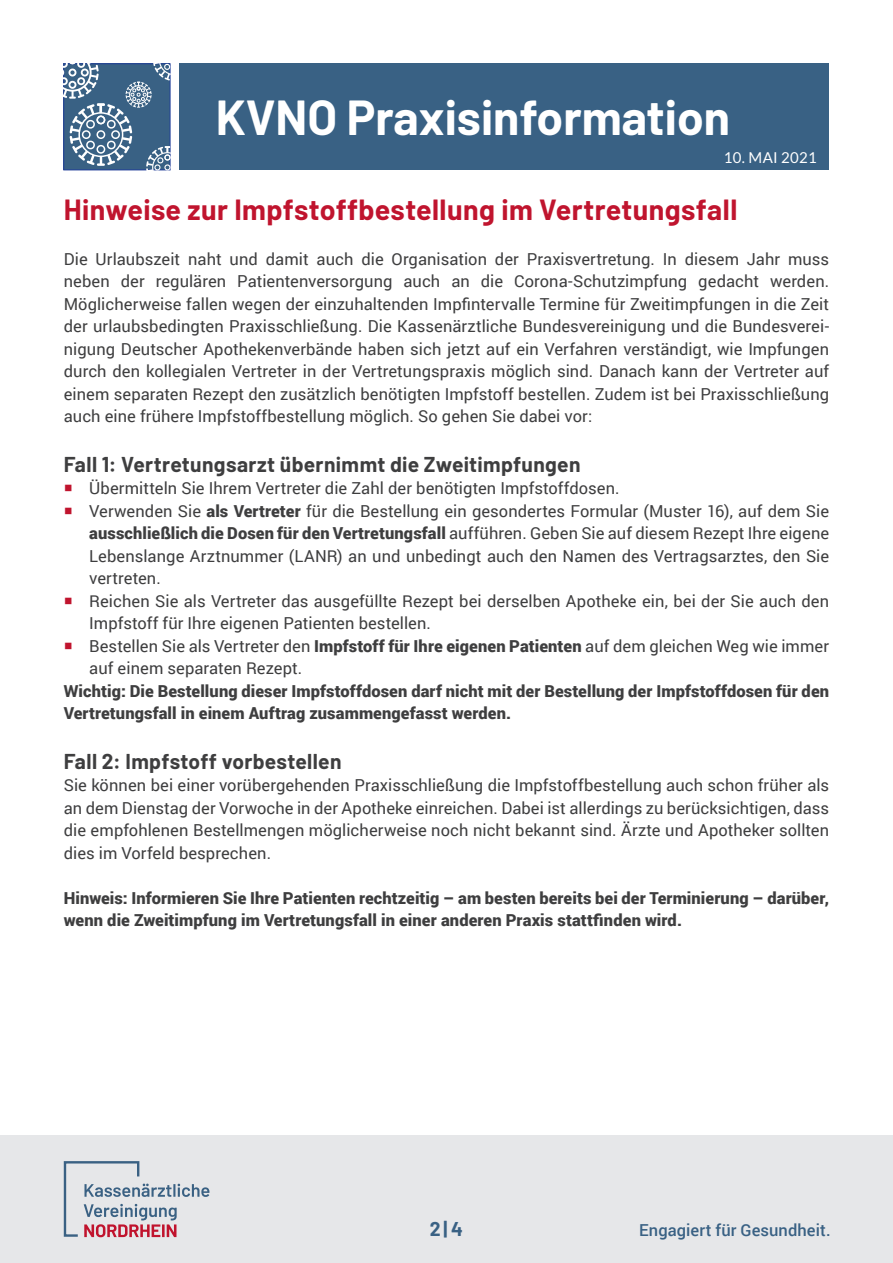
<style>
.page{position:relative;width:893px;height:1263px;background:#fff}
.page>*{position:absolute;margin:0;border:0;box-sizing:border-box;transform-origin:0 0}
.t1{font:700 48px "Barlow";color:#fff}
._1_0_-_Fließtext_-_1{font:700 28.5px "Barlow";letter-spacing:.015em;color:#c0142e}
._1_0_-_Fließtext_-_1-2{font:700 21px "Barlow";letter-spacing:.015em;color:#3e3e3f}
.t2{font:700 19.5px "Barlow";color:#396184}
._1_0_-_Fließtext_-_1-3{font:16.5px/22.5px "Roboto";letter-spacing:.005em;color:#3e3e3f;text-align:justify}
._1_0_-_Fließtext_-_1-4{font:900 16.5px/22.5px "Roboto";letter-spacing:.005em;color:#3e3e3f}
.t3{font:500 16.5px "Roboto";letter-spacing:.005em;color:#396184}
.t4{font:15px "Lato";letter-spacing:.02em;color:#fff}
.s1{color:#c0142e}
.s2{font-weight:900}
</style>
<div class="page">
<div style="left:180px;top:64px;width:649px;height:106px;background:#396184"></div>
<svg style="left:64px;top:64px;width:106px;height:106px;background:#5c7d9a"></svg>
<div style="left:0;top:1135px;width:893px;height:128px;background:#e6e7e9"></div>
<svg style="left:64px;top:1161px;width:145px;height:76px"></svg>
<h1 class="t1" style="left:216px;top:82px;width:516px">KVNO Praxisinformation</h1>
<p class="t4" style="left:724px;top:149px;width:95px">10. MAI 2021</p>
<p class="_1_0_-_Fließtext_-_1" style="left:64px;top:188px;width:675px">Hinweise zur Impfstoffbestellung im Vertretungsfall</p>
<p class="_1_0_-_Fließtext_-_1-3" style="left:64px;top:247px;width:767px">Die Urlaubszeit naht und damit auch die Organisation der Praxisvertretung. In diesem Jahr muss neben der regulären Patientenversorgung auch an die Corona-Schutzimpfung gedacht werden.<br>Möglicherweise fallen wegen der einzuhaltenden Impfintervalle Termine für Zweitimpfungen in die Zeit der urlaubsbedingten Praxisschließung. Die Kassenärztliche Bundesvereinigung und die Bundesverei&shy;nigung Deutscher Apothekenverbände haben sich jetzt auf ein Verfahren verständigt, wie Impfungen durch den kollegialen Vertreter in der Vertretungspraxis möglich sind. Danach kann der Vertreter auf einem separaten Rezept den zusätzlich benötigten Impfstoff bestellen. Zudem ist bei Praxisschließung auch eine frühere Impfstoffbestellung möglich. So gehen Sie dabei vor:</p>
<p class="_1_0_-_Fließtext_-_1-2" style="left:64px;top:449px;width:518px">Fall 1: Vertretungsarzt übernimmt die Zweitimpfungen</p>
<p class="_1_0_-_Fließtext_-_1-3" style="left:64px;top:477px;width:557px"><span class="s1">○</span> Übermitteln Sie Ihrem Vertreter die Zahl der benötigten Impfstoffdosen.</p>
<p class="_1_0_-_Fließtext_-_1-3" style="left:89px;top:499px;width:741px;text-indent:-26px"><span class="s1">○</span> Verwenden Sie <span class="s2">als Vertreter</span> für die Bestellung ein gesondertes Formular (Muster 16), auf dem Sie <span class="s2">ausschließlich die Dosen für den Vertretungsfall</span> aufführen. Geben Sie auf diesem Rezept Ihre eigene Lebenslange Arztnummer (LANR) an und unbedingt auch den Namen des Vertragsarztes, den Sie vertreten.</p>
<p class="_1_0_-_Fließtext_-_1-3" style="left:89px;top:589px;width:741px;text-indent:-26px"><span class="s1">○</span> Reichen Sie als Vertreter das ausgefüllte Rezept bei derselben Apotheke ein, bei der Sie auch den<br>Impfstoff für Ihre eigenen Patienten bestellen.</p>
<p class="_1_0_-_Fließtext_-_1-3" style="left:89px;top:634px;width:741px;text-indent:-26px"><span class="s1">○</span> Bestellen Sie als Vertreter den <span class="s2">Impfstoff für Ihre eigenen Patienten</span> auf dem gleichen Weg wie immer auf einem separaten Rezept.</p>
<p class="_1_0_-_Fließtext_-_1-4" style="left:64px;top:679px;width:767px">Wichtig: Die Bestellung dieser Impfstoffdosen darf nicht mit der Bestellung der Impfstoffdosen für den<br>Vertretungsfall in einem Auftrag zusammengefasst werden.</p>
<p class="_1_0_-_Fließtext_-_1-2" style="left:64px;top:746px;width:279px">Fall 2: Impfstoff vorbestellen</p>
<p class="_1_0_-_Fließtext_-_1-3" style="left:64px;top:774px;width:767px">Sie können bei einer vorübergehenden Praxisschließung die Impfstoffbestellung auch schon früher als an dem Dienstag der Vorwoche in der Apotheke einreichen. Dabei ist allerdings zu berücksichtigen, dass die empfohlenen Bestellmengen möglicherweise noch nicht bekannt sind. Ärzte und Apotheker sollten dies im Vorfeld besprechen.</p>
<p class="_1_0_-_Fließtext_-_1-4" style="left:64px;top:886px;width:767px">Hinweis: Informieren Sie Ihre Patienten rechtzeitig – am besten bereits bei der Terminierung – darüber, wenn die Zweitimpfung im Vertretungsfall in einer anderen Praxis stattfinden wird.</p>
<p class="t2" style="left:430px;top:1214px;width:35px">2| 4</p>
<p class="t3" style="left:639px;top:1218px;width:193px">Engagiert für Gesundheit.</p>
</div>
